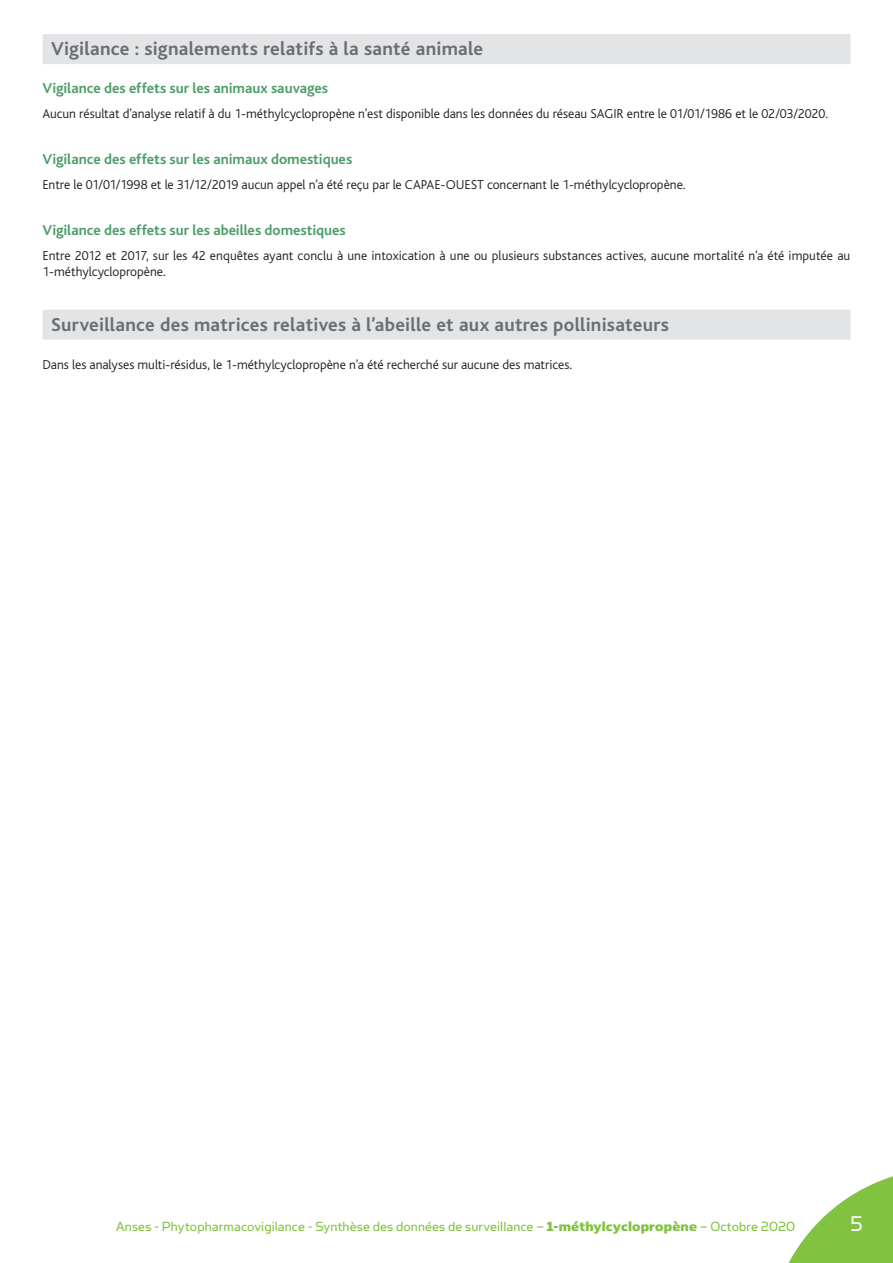
<style>
.page{position:relative;width:893px;height:1263px;background:#fff}
.page>*{position:absolute;margin:0;border:0;box-sizing:border-box;transform-origin:0 0}
.t1{font:24px "Simian Text Orangutan";color:#fff}
.t2{font:700 19.5px "Bliss";letter-spacing:.015em;color:#6c6d70}
.t3{font:700 15px "Bliss";letter-spacing:-.005em;color:#4d9d6b}
.t4{font:15px "Simian Text Orangutan";letter-spacing:.01em;color:#81c340}
.t5{font:300 13.5px/16.5px "Bliss";color:#231f20}
.s1{font-family:"Simian Text Chimpanzee"}
</style>
<div class="page">
<svg style="left:788px;top:1176px;width:105px;height:87px"></svg>
<div style="left:43px;top:34px;width:807px;height:30px;background:#e3e4e6"></div>
<div style="left:43px;top:310px;width:807px;height:30px;background:#e3e4e6"></div>
<h2 class="t2" style="left:51px;top:39px;width:434px">Vigilance : signalements relatifs à la santé animale</h2>
<p class="t3" style="left:43px;top:80px;width:287px">Vigilance des effets sur les animaux sauvages</p>
<p class="t5" style="left:43px;top:106px;width:787px">Aucun résultat d’analyse relatif à du 1-méthylcyclopropène n’est disponible dans les données du réseau SAGIR entre le 01/01/1986 et le 02/03/2020.</p>
<p class="t3" style="left:43px;top:151px;width:311px">Vigilance des effets sur les animaux domestiques</p>
<p class="t5" style="left:43px;top:176px;width:644px">Entre le 01/01/1998 et le 31/12/2019 aucun appel n’a été reçu par le CAPAE-OUEST concernant le 1-méthylcyclopropène.</p>
<p class="t3" style="left:43px;top:222px;width:305px">Vigilance des effets sur les abeilles domestiques</p>
<p class="t5" style="left:43px;top:247px;width:809px">Entre 2012 et 2017, sur les 42 enquêtes ayant conclu à une intoxication à une ou plusieurs substances actives, aucune mortalité n’a été imputée au<br>1-méthylcyclopropène.</p>
<h2 class="t2" style="left:51px;top:314px;width:619px">Surveillance des matrices relatives à l’abeille et aux autres pollinisateurs</h2>
<p class="t5" style="left:43px;top:356px;width:531px">Dans les analyses multi-résidus, le 1-méthylcyclopropène n’a été recherché sur aucune des matrices.</p>
<p class="t4" style="left:116px;top:1218px;width:681px">Anses - Phytopharmacovigilance - Synthèse des données de surveillance – <span class="s1">1-méthylcyclopropène</span> – Octobre 2020</p>
<h1 class="t1" style="left:850px;top:1210px;width:14px">5</h1>
</div>
